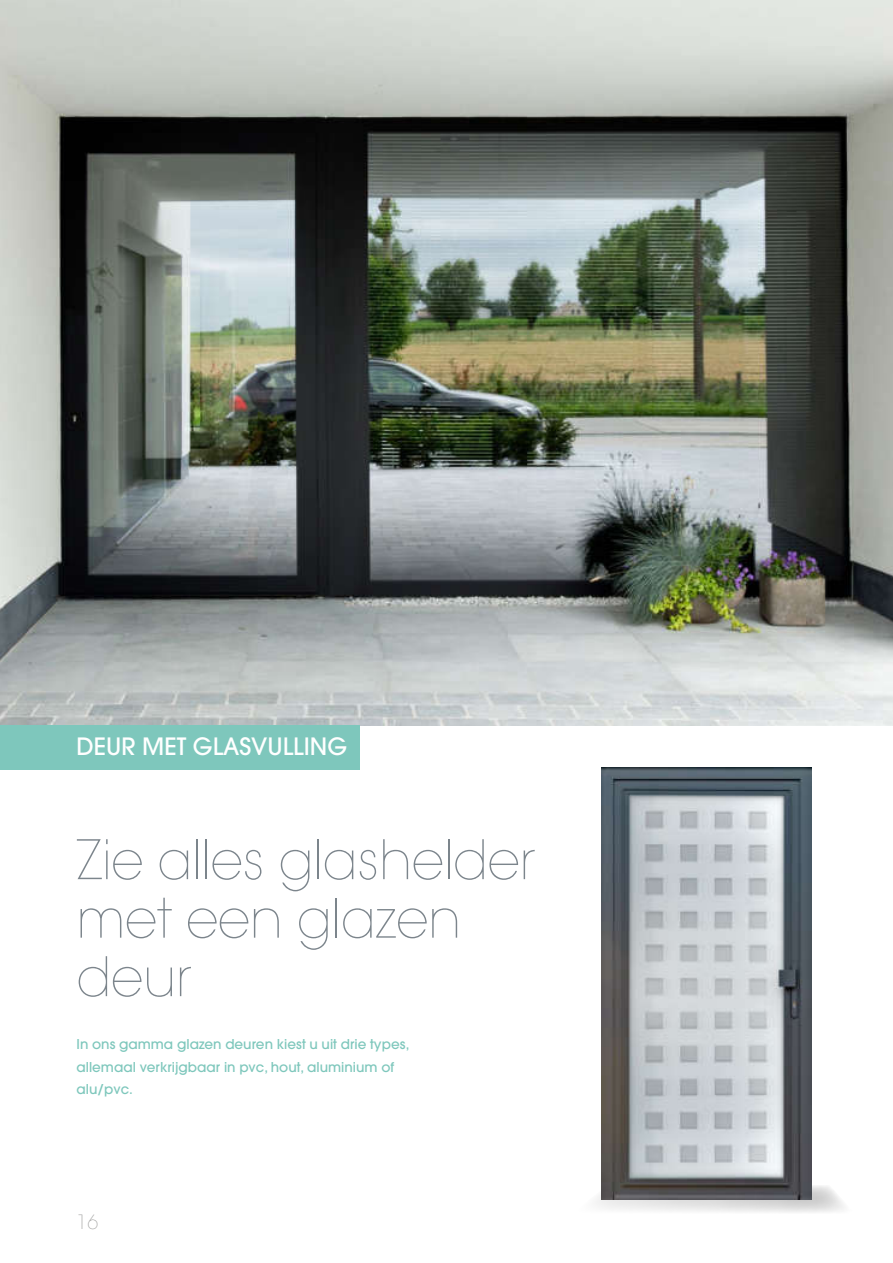
<style>
.page{position:relative;width:893px;height:1263px;background:#fff}
.page>*{position:absolute;margin:0;border:0;box-sizing:border-box;transform-origin:0 0}
.t1{font:200 54px/58.5px "Avant Garde LT";color:#7c858c;scale:.95 1}
.t2{font:500 23.7px "Avant Garde";color:#fff}
.t3{font:200 19.5px "Avant Garde LT";color:#9d9d9c}
.t4{font:500 13.5px/22.5px "Avant Garde";color:#7ec7bc}
</style>
<div class="page">
<img style="left:0;top:0;width:893px;height:725px">
<svg style="left:596px;top:1186px;width:248px;height:26px"></svg>
<img style="left:601px;top:767px;width:211px;height:432px">
<div style="left:0;top:725px;width:359px;height:44px;background:#7ec7bc"></div>
<h2 class="t2" style="left:77px;top:733px;width:272px">DEUR MET GLASVULLING</h2>
<h1 class="t1" style="left:77px;top:836px;width:484px">Zie alles glashelder met een glazen deur</h1>
<p class="t4" style="left:77px;top:1033px;width:334px">In ons gamma glazen deuren kiest u uit drie types, allemaal verkrijgbaar in pvc, hout, aluminium of alu/pvc.</p>
<h3 class="t3" style="left:77px;top:1214px;width:23px">16</h3>
</div>
